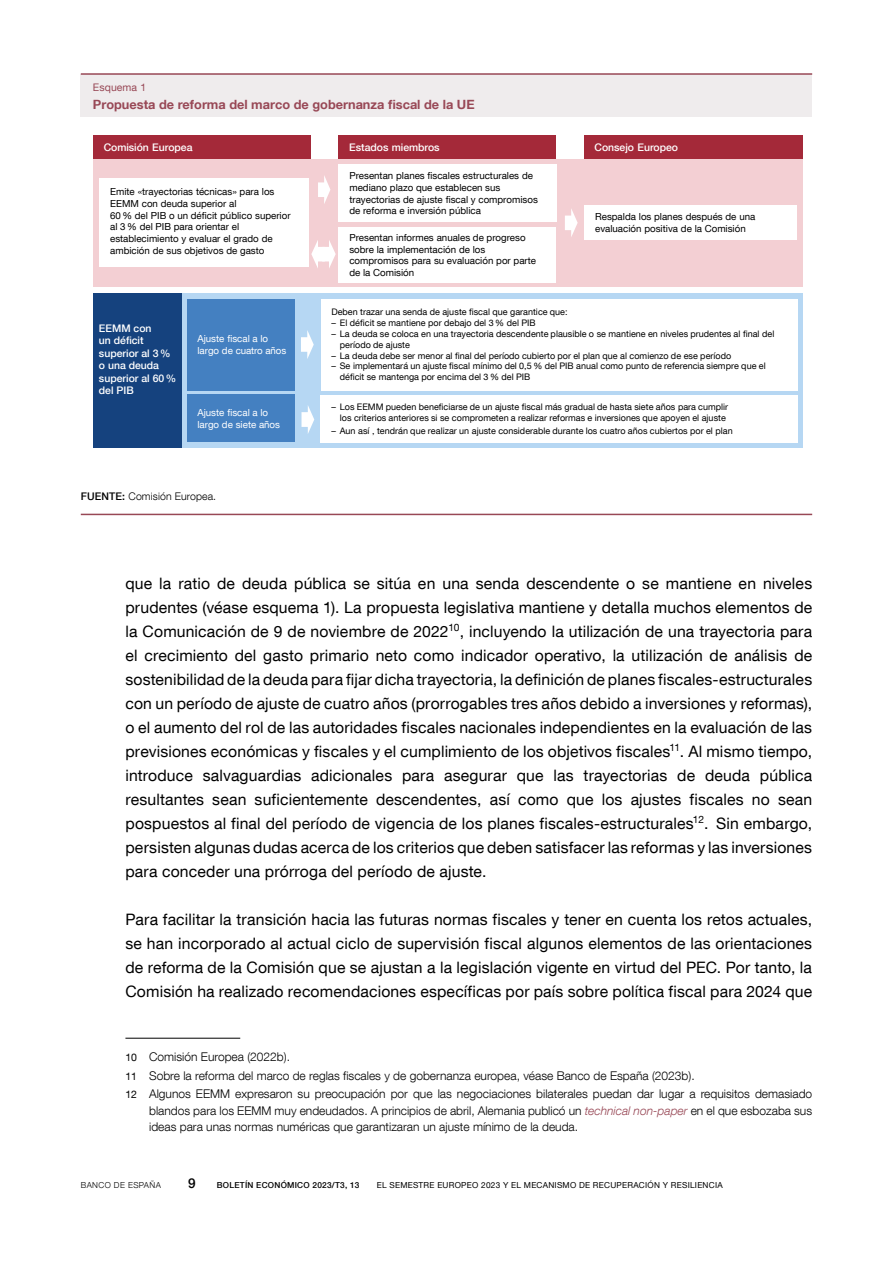
<style>
.page{position:relative;width:893px;height:1263px;background:#fff}
.page>*{position:absolute;margin:0;border:0;box-sizing:border-box;transform-origin:0 0}
.t1{font:15.75px/24px "Bd E Neue Helvetica";letter-spacing:.01em;color:#000;text-align:justify}
.t2{font:500 13.5px "Bd E Neue Helvetica";color:#000}
.t3{font:700 12.75px "Bd E Neue Helvetica";color:#984856}
.t4{font:300 12px/18.6px "Bd E Neue Helvetica";color:#000}
.t5{font:500 10.5px/12.6px "Bd E Neue Helvetica";color:#fff}
.t6{font:300 10.5px "Bd E Neue Helvetica";letter-spacing:.01em;color:#000}
.t7{font:10.5px "Bd E Neue Helvetica";letter-spacing:.01em;color:#984856}
.t8{font:9.75px/11.7px "Bd E Neue Helvetica";color:#000}
.t9{font:9.75px/11.7px "Bd E Neue Helvetica";color:#fff}
.t10{font:9px/10.8px "Bd E Neue Helvetica";letter-spacing:.005em;color:#000}
.t11{font:8.25px "Bd E Neue Helvetica";letter-spacing:.03em;color:#000}
.t12{font:500 8.25px "Bd E Neue Helvetica";letter-spacing:.03em;color:#000}
.t13{font:300 8.25px "Bd E Neue Helvetica";letter-spacing:.05em;color:#000}
.s1{font-weight:500}
.s2{font-weight:400;font-size:10.5px}
.s3{font-style:italic;color:#984856}
</style>
<div class="page">
<hr style="left:125px;top:1038px;width:115px;height:1px;background:#000">
<div style="left:81px;top:74px;width:731px;height:43px;background:#efeced"></div>
<hr style="left:81px;top:514px;width:731px;height:1px;background:#984856">
<hr style="left:81px;top:73px;width:731px;height:2px;background:#984856">
<div style="left:93px;top:294px;width:90px;height:154px;background:#15427e"></div>
<div style="left:183px;top:294px;width:620px;height:154px;background:#b6d7f3"></div>
<div style="left:93px;top:159px;width:710px;height:128px;background:#f3cfd3"></div>
<div style="left:321px;top:395px;width:477px;height:47px;background:#fff"></div>
<div style="left:339px;top:164px;width:218px;height:58px;background:#fff"></div>
<div style="left:339px;top:227px;width:217px;height:56px;background:#fff"></div>
<div style="left:187px;top:299px;width:107px;height:91px;background:#4480c1"></div>
<div style="left:99px;top:178px;width:210px;height:89px;background:#fff"></div>
<div style="left:187px;top:394px;width:107px;height:48px;background:#4480c1"></div>
<div style="left:584px;top:205px;width:212px;height:34px;background:#fff"></div>
<div style="left:321px;top:299px;width:477px;height:91px;background:#fff"></div>
<svg style="left:318px;top:176px;width:12px;height:28px"></svg>
<svg style="left:565px;top:209px;width:13px;height:28px"></svg>
<svg style="left:301px;top:330px;width:13px;height:29px"></svg>
<svg style="left:301px;top:405px;width:13px;height:29px"></svg>
<div style="left:93px;top:136px;width:218px;height:23px;background:#a42939"></div>
<div style="left:338px;top:136px;width:218px;height:23px;background:#a42939"></div>
<div style="left:584px;top:136px;width:219px;height:23px;background:#a42939"></div>
<svg style="left:311px;top:240px;width:25px;height:28px"></svg>
<p class="t7" style="left:93px;top:81px;width:55px">Esquema 1</p>
<p class="t3" style="left:93px;top:96px;width:383px">Propuesta de reforma del marco de gobernanza fiscal de la UE</p>
<p class="t5" style="left:104px;top:141px;width:90px">Comisión Europea</p>
<p class="t5" style="left:349px;top:141px;width:92px">Estados miembros</p>
<p class="t5" style="left:595px;top:141px;width:85px">Consejo Europeo</p>
<p class="t8" style="left:110px;top:186px;width:182px">Emite «trayectorias técnicas» para los EEMM con deuda superior al<br>60 % del PIB o un déficit público superior al 3 % del PIB para orientar el establecimiento y evaluar el grado de ambición de sus objetivos de gasto</p>
<p class="t5" style="left:99px;top:321px;width:79px">EEMM con<br>un déficit superior al 3 % o una deuda superior al 60 % del PIB</p>
<p class="t9" style="left:197px;top:333px;width:90px">Ajuste fiscal a lo largo de cuatro años</p>
<p class="t9" style="left:197px;top:407px;width:84px">Ajuste fiscal a lo largo de siete años</p>
<p class="t6" style="left:81px;top:490px;width:137px"><span class="s1">FUENTE:</span> Comisión Europea.</p>
<p class="t8" style="left:349px;top:170px;width:190px">Presentan planes fiscales estructurales de mediano plazo que establecen sus trayectorias de ajuste fiscal y compromisos de reforma e inversión pública</p>
<p class="t8" style="left:349px;top:231px;width:188px">Presentan informes anuales de progreso sobre la implementación de los compromisos para su evaluación por parte de la Comisión</p>
<p class="t8" style="left:595px;top:210px;width:162px">Respalda los planes después de una evaluación positiva de la Comisión</p>
<p class="t10" style="left:331px;top:307px;width:238px">Deben trazar una senda de ajuste fiscal que garantice que:</p>
<p class="t10" style="left:331px;top:317px;width:206px">– El déficit se mantiene por debajo del 3 % del PIB</p>
<p class="t10" style="left:340px;top:328px;width:436px;text-indent:-8px">– La deuda se coloca en una trayectoria descendente plausible o se mantiene en niveles prudentes al final del período de ajuste</p>
<p class="t10" style="left:331px;top:350px;width:401px">– La deuda debe ser menor al final del período cubierto por el plan que al comienzo de ese período</p>
<p class="t10" style="left:340px;top:361px;width:427px;text-indent:-8px">– Se implementará un ajuste fiscal mínimo del 0,5 % del PIB anual como punto de referencia siempre que el déficit se mantenga por encima del 3 % del PIB</p>
<p class="t10" style="left:331px;top:401px;width:398px;text-align:right">– Los EEMM pueden beneficiarse de un ajuste fiscal más gradual de hasta siete años para cumplir los criterios anteriores si se comprometen a realizar reformas e inversiones que apoyen el ajuste</p>
<p class="t10" style="left:331px;top:425px;width:403px">– Aun así , tendrán que realizar un ajuste considerable durante los cuatro años cubiertos por el plan</p>
<p class="t1" style="left:125px;top:571px;width:688px">que la ratio de deuda pública se sitúa en una senda descendente o se mantiene en niveles prudentes (véase esquema 1). La propuesta legislativa mantiene y detalla muchos elementos de la Comunicación de 9 de noviembre de 2022<sup>10</sup>, incluyendo la utilización de una trayectoria para el crecimiento del gasto primario neto como indicador operativo, la utilización de análisis de sostenibilidad de la deuda para fijar dicha trayectoria, la definición de planes fiscales-estructurales con un período de ajuste de cuatro años (prorrogables tres años debido a inversiones y reformas), o el aumento del rol de las autoridades fiscales nacionales independientes en la evaluación de las previsiones económicas y fiscales y el cumplimiento de los objetivos fiscales<sup>11</sup>. Al mismo tiempo, introduce salvaguardias adicionales para asegurar que las trayectorias de deuda pública resultantes sean suficientemente descendentes, así como que los ajustes fiscales no sean pospuestos al final del período de vigencia de los planes fiscales-estructurales<sup>12</sup>. Sin embargo, persisten algunas dudas acerca de los criterios que deben satisfacer las reformas y las inversiones para conceder una prórroga del período de ajuste.</p>
<p class="t1" style="left:125px;top:907px;width:688px">Para facilitar la transición hacia las futuras normas fiscales y tener en cuenta los retos actuales, se han incorporado al actual ciclo de supervisión fiscal algunos elementos de las orientaciones de reforma de la Comisión que se ajustan a la legislación vigente en virtud del PEC. Por tanto, la Comisión ha realizado recomendaciones específicas por país sobre política fiscal para 2024 que</p>
<p class="t4" style="left:125px;top:1047px;width:688px"><span class="s2">10</span> Comisión Europea (2022b).<br><span class="s2">11</span> Sobre la reforma del marco de reglas fiscales y de gobernanza europea, véase Banco de España (2023b).<br><span class="s2">12</span> Algunos EEMM expresaron su preocupación por que las negociaciones bilaterales puedan dar lugar a requisitos demasiado</p>
<p class="t4" style="left:149px;top:1102px;width:665px;line-height:16.5px">blandos para los EEMM muy endeudados. A principios de abril, Alemania publicó un <span class="s3">technical non-paper</span> en el que esbozaba sus ideas para unas normas numéricas que garantizaran un ajuste mínimo de la deuda.</p>
<p class="t13" style="left:81px;top:1180px;width:82px">BANCO DE ESPAÑA</p>
<p class="t2" style="left:188px;top:1175px;width:9px">9</p>
<p class="t12" style="left:217px;top:1180px;width:144px">BOLETÍN ECONÓMICO 2023/T3, 13</p>
<p class="t11" style="left:377px;top:1180px;width:347px">EL SEMESTRE EUROPEO 2023 Y EL MECANISMO DE RECUPERACIÓN Y RESILIENCIA</p>
</div>
